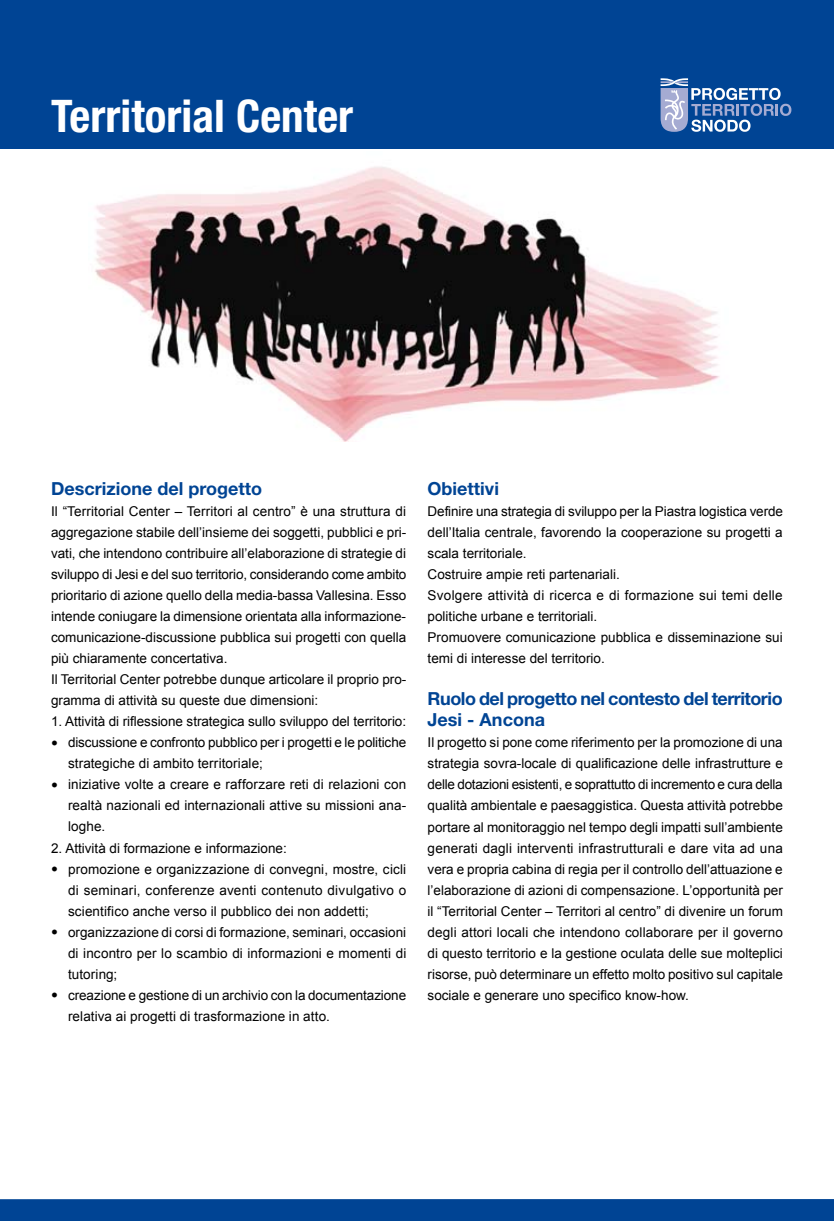
<style>
.page{position:relative;width:834px;height:1221px;background:#fff}
.page>*{position:absolute;margin:0;border:0;box-sizing:border-box;transform-origin:0 0}
.t1{font:700 condensed 45px "Helvetica Neue";color:#fff}
.t2{font:700 18px/21px "Helvetica Neue";letter-spacing:-.01em;color:#004494}
.t3{font:13.5px/21px "Arial";color:#000}
.s1{font-size:19.5px}
</style>
<div class="page">
<div style="left:0;top:0;width:833px;height:149px;background:#004494"></div>
<div style="left:0;top:1198px;width:833px;height:22px;background:#004494"></div>
<svg style="left:660px;top:78px;width:131px;height:54px"></svg>
<img style="left:95px;top:167px;width:625px;height:274px">
<h1 class="t1" style="left:51px;top:89px;width:303px">Territorial Center</h1>
<h2 class="t2" style="left:51px;top:478px;width:212px">Descrizione del progetto</h2>
<p class="t3" style="left:51px;top:501px;width:357px">Il “Territorial Center – Territori al centro” è una struttura di aggregazione stabile dell’insieme dei soggetti, pubblici e pri&shy;vati, che intendono contribuire all’elaborazione di strategie di sviluppo di Jesi e del suo territorio, considerando come ambito prioritario di azione quello della media-bassa Vallesina. Esso intende coniugare la dimensione orientata alla informazione&shy;comunicazione-discussione pubblica sui progetti con quella più chiaramente concertativa.<br>Il Territorial Center potrebbe dunque articolare il proprio pro&shy;gramma di attività su queste due dimensioni:</p>
<p class="t3" style="left:51px;top:711px;width:356px">1. Attività di riflessione strategica sullo sviluppo del territorio:</p>
<p class="t3" style="left:68px;top:732px;width:339px;text-indent:-17px"><span class="s1">•</span> discussione e confronto pubblico per i progetti e le politiche strategiche di ambito territoriale;</p>
<p class="t3" style="left:68px;top:774px;width:340px;text-align:justify;text-indent:-17px"><span class="s1">•</span> iniziative volte a creare e rafforzare reti di relazioni con realtà nazionali ed internazionali attive su missioni ana&shy;loghe.</p>
<p class="t3" style="left:51px;top:837px;width:237px">2. Attività di formazione e informazione:</p>
<p class="t3" style="left:68px;top:858px;width:339px;text-align:justify;text-indent:-17px"><span class="s1">•</span> promozione e organizzazione di convegni, mostre, cicli di seminari, conferenze aventi contenuto divulgativo o scientifico anche verso il pubblico dei non addetti;</p>
<p class="t3" style="left:68px;top:921px;width:340px;text-align:justify;text-indent:-17px"><span class="s1">•</span> organizzazione di corsi di formazione, seminari, occasioni di incontro per lo scambio di informazioni e momenti di tutoring;</p>
<p class="t3" style="left:68px;top:984px;width:339px;text-indent:-17px"><span class="s1">•</span> creazione e gestione di un archivio con la documentazione relativa ai progetti di trasformazione in atto.</p>
<h2 class="t2" style="left:427px;top:478px;width:73px">Obiettivi</h2>
<p class="t3" style="left:427px;top:501px;width:357px">Definire una strategia di sviluppo per la Piastra logistica verde dell’Italia centrale, favorendo la cooperazione su progetti a scala territoriale.<br>Costruire ampie reti partenariali.<br>Svolgere attività di ricerca e di formazione sui temi delle politiche urbane e territoriali.<br>Promuovere comunicazione pubblica e disseminazione sui temi di interesse del territorio.</p>
<h2 class="t2" style="left:427px;top:688px;width:356px">Ruolo del progetto nel contesto del territorio<br>Jesi - Ancona</h2>
<p class="t3" style="left:427px;top:732px;width:357px;text-align:justify">Il progetto si pone come riferimento per la promozione di una strategia sovra-locale di qualificazione delle infrastrutture e delle dotazioni esistenti, e soprattutto di incremento e cura della qualità ambientale e paesaggistica. Questa attività potrebbe portare al monitoraggio nel tempo degli impatti sull’ambiente generati dagli interventi infrastrutturali e dare vita ad una vera e propria cabina di regia per il controllo dell’attuazione e l’elaborazione di azioni di compensazione. L’opportunità per il “Territorial Center – Territori al centro” di divenire un forum degli attori locali che intendono collaborare per il governo di questo territorio e la gestione oculata delle sue molteplici risorse, può determinare un effetto molto positivo sul capitale sociale e generare uno specifico know-how.</p>
</div>
